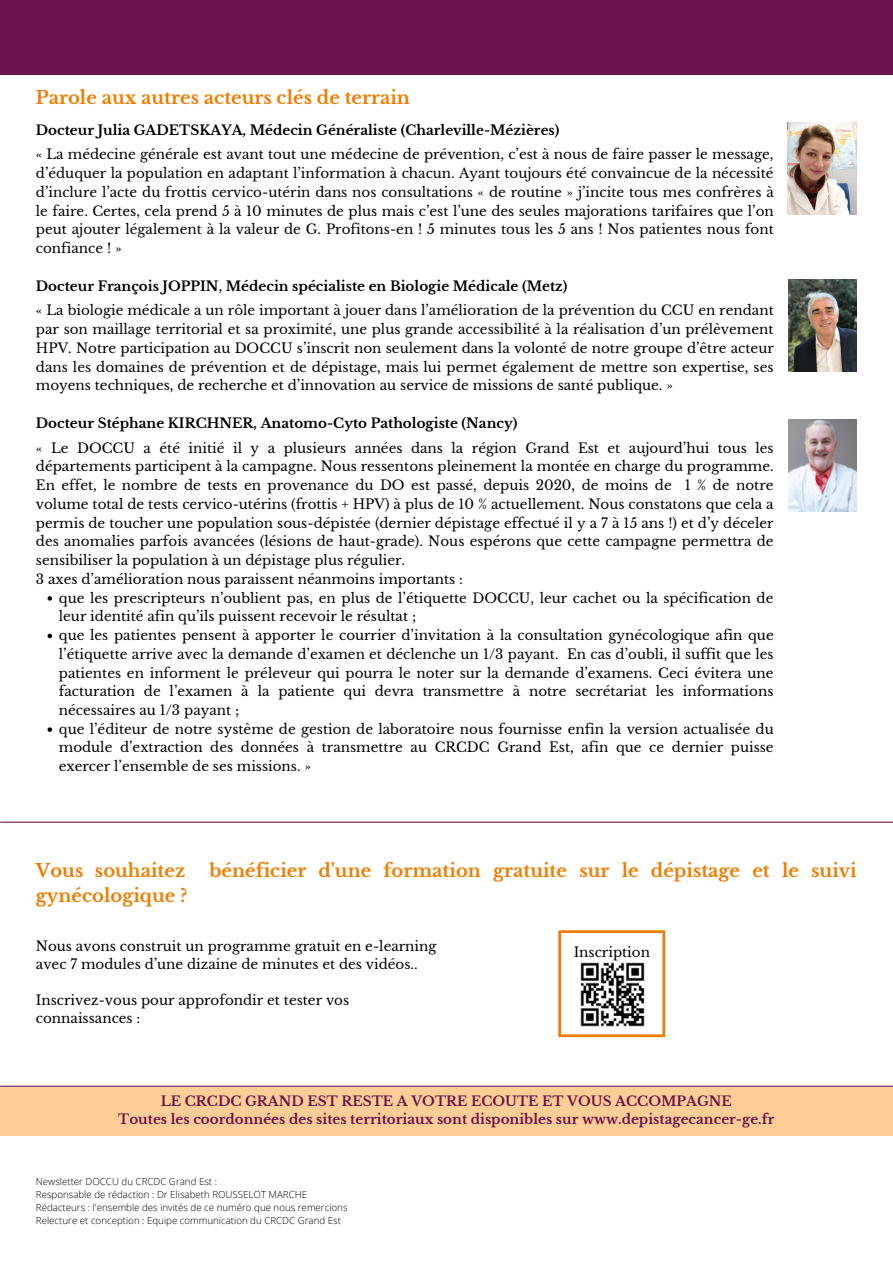
<style>
.page{position:relative;width:893px;height:1264px;background:#fff}
.page>*{position:absolute;margin:0;border:0;box-sizing:border-box;transform-origin:0 0}
.t1{font:700 18px "Libre Baskerville";color:#ef7d00}
.t2{font:13.5px/18.8px "Libre Baskerville";color:#000}
.t3{font:700 13.5px "Libre Baskerville";color:#000}
.t4{font:700 13.5px/18px "Libre Baskerville";color:#6a134a;text-align:center}
.t5{font:300 9.75px/13px "Open Sans";color:#000}
</style>
<div class="page">
<div style="left:0;top:0;width:892px;height:74px;background:#6a134a"></div>
<hr style="left:1px;top:1085px;width:891px;height:1px;background:#6a134a">
<hr style="left:1px;top:821px;width:891px;height:1px;background:#6a134a">
<svg style="left:558px;top:930px;width:107px;height:107px"></svg>
<div style="left:0;top:1086px;width:892px;height:49px;background:#ffce97"></div>
<svg style="left:48px;top:596px;width:4px;height:4px"></svg>
<svg style="left:48px;top:633px;width:4px;height:5px"></svg>
<svg style="left:48px;top:727px;width:4px;height:5px"></svg>
<img style="left:788px;top:419px;width:68px;height:92px">
<img style="left:788px;top:279px;width:68px;height:92px">
<img style="left:787px;top:122px;width:69px;height:92px">
<h1 class="t1" style="left:36px;top:86px;width:375px">Parole aux autres acteurs clés de terrain</h1>
<p class="t3" style="left:36px;top:122px;width:525px">Docteur Julia GADETSKAYA, Médecin Généraliste (Charleville-Mézières)</p>
<p class="t2" style="left:36px;top:145px;width:739px;text-align:justify">« La médecine générale est avant tout une médecine de prévention, c’est à nous de faire passer le message, d’éduquer la population en adaptant l’information à chacun. Ayant toujours été convaincue de la nécessité d’inclure l’acte du frottis cervico-utérin dans nos consultations « de routine » j’incite tous mes confrères à le faire. Certes, cela prend 5 à 10 minutes de plus mais c’est l’une des seules majorations tarifaires que l’on peut ajouter légalement à la valeur de G. Profitons-en ! 5 minutes tous les 5 ans ! Nos patientes nous font confiance ! »</p>
<p class="t3" style="left:36px;top:277px;width:533px">Docteur François JOPPIN, Médecin spécialiste en Biologie Médicale (Metz)</p>
<p class="t2" style="left:36px;top:301px;width:739px;text-align:justify">« La biologie médicale a un rôle important à jouer dans l’amélioration de la prévention du CCU en rendant par son maillage territorial et sa proximité, une plus grande accessibilité à la réalisation d’un prélèvement HPV. Notre participation au DOCCU s’inscrit non seulement dans la volonté de notre groupe d’être acteur dans les domaines de prévention et de dépistage, mais lui permet également de mettre son expertise, ses moyens techniques, de recherche et d’innovation au service de missions de santé publique. »</p>
<p class="t3" style="left:36px;top:415px;width:483px">Docteur Stéphane KIRCHNER, Anatomo-Cyto Pathologiste (Nancy)</p>
<p class="t2" style="left:36px;top:438px;width:739px">« Le DOCCU a été initié il y a plusieurs années dans la région Grand Est et aujourd’hui tous les départements participent à la campagne. Nous ressentons pleinement la montée en charge du programme.<br>En effet, le nombre de tests en provenance du DO est passé, depuis 2020, de moins de 1 % de notre volume total de tests cervico-utérins (frottis + HPV) à plus de 10 % actuellement. Nous constatons que cela a permis de toucher une population sous-dépistée (dernier dépistage effectué il y a 7 à 15 ans !) et d’y déceler des anomalies parfois avancées (lésions de haut-grade). Nous espérons que cette campagne permettra de sensibiliser la population à un dépistage plus régulier.<br>3 axes d’amélioration nous paraissent néanmoins importants :</p>
<p class="t2" style="left:59px;top:588px;width:716px">que les prescripteurs n’oublient pas, en plus de l’étiquette DOCCU, leur cachet ou la spécification de leur identité afin qu’ils puissent recevoir le résultat ;<br>que les patientes pensent à apporter le courrier d’invitation à la consultation gynécologique afin que l’étiquette arrive avec la demande d’examen et déclenche un 1/3 payant. En cas d’oubli, il suffit que les patientes en informent le préleveur qui pourra le noter sur la demande d’examens. Ceci évitera une facturation de l’examen à la patiente qui devra transmettre à notre secrétariat les informations nécessaires au 1/3 payant ;<br>que l’éditeur de notre système de gestion de laboratoire nous fournisse enfin la version actualisée du module d’extraction des données à transmettre au CRCDC Grand Est, afin que ce dernier puisse exercer l’ensemble de ses missions. »</p>
<h1 class="t1" style="left:36px;top:859px;width:151px">Vous souhaitez</h1>
<h1 class="t1" style="left:209px;top:859px;width:648px">bénéficier d'une formation gratuite sur le dépistage et le suivi</h1>
<h1 class="t1" style="left:36px;top:884px;width:153px">gynécologique ?</h1>
<p class="t2" style="left:36px;top:937px;width:402px;line-height:18px">Nous avons construit un programme gratuit en e-learning avec 7 modules d’une dizaine de minutes et des vidéos..</p>
<p class="t2" style="left:36px;top:991px;width:315px;line-height:18px">Inscrivez-vous pour approfondir et tester vos connaissances :</p>
<p class="t2" style="left:573px;top:943px;width:78px">Inscription</p>
<p class="t4" style="left:118px;top:1092px;width:657px">LE CRCDC GRAND EST RESTE A VOTRE ECOUTE ET VOUS ACCOMPAGNE<br>Toutes les coordonnées des sites territoriaux sont disponibles sur www.depistagecancer-ge.fr</p>
<p class="t5" style="left:36px;top:1174px;width:313px">Newsletter DOCCU du CRCDC Grand Est :<br>Responsable de rédaction : Dr Elisabeth ROUSSELOT MARCHE Rédacteurs : l'ensemble des invités de ce numéro que nous remercions Relecture et conception : Equipe communication du CRCDC Grand Est</p>
</div>
